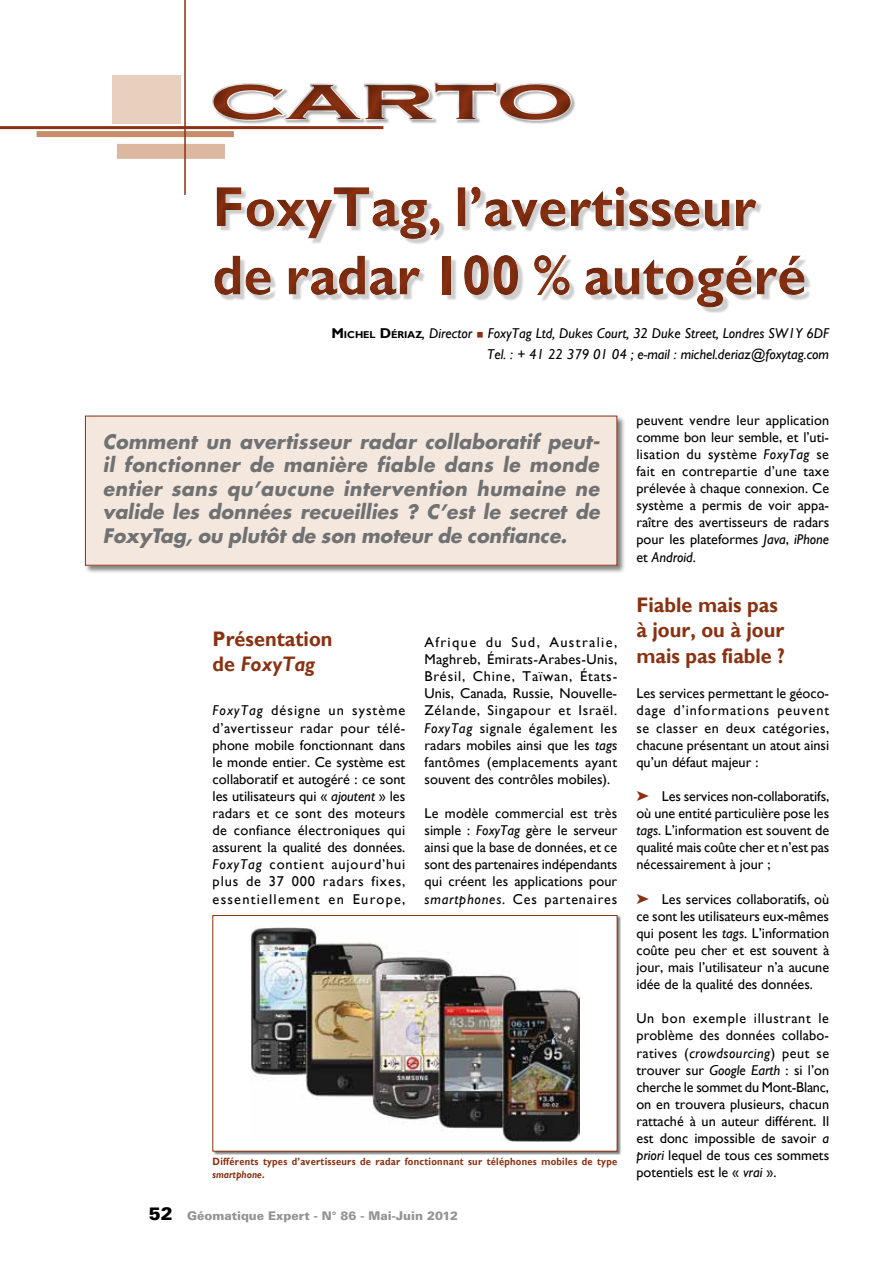
<style>
.page{position:relative;width:893px;height:1263px;background:#fff}
.page>*{position:absolute;margin:0;border:0;box-sizing:border-box;transform-origin:0 0}
.t1{font:700 57px/68.4px "Gill Sans";color:#8a3111;scale:.93 1}
.t2{font:700 51px "Copperplate Gothic";letter-spacing:-.005em;color:#8a3111;scale:1.8 1}
.t3{font:700 21px/25.2px "Gill Sans";color:#8a3111;scale:.95 1}
.t4{font:italic 700 19.5px/23.4px "Futura";color:#707172;text-align:justify}
.t5{font:14.25px/17.1px "Gill Sans";color:#000;text-align:justify}
.t6{font:italic 14.25px/21.3px "Gill Sans";color:#000;text-align:right}
.t7{font:900 12px "Univers";color:#929395}
.t8{font:700 10.5px/12.6px "Gill Sans";letter-spacing:.025em;color:#8a3111;scale:.9 1}
.s1{font-weight:700;font-style:normal}
.s2{font-weight:700;font-style:normal;font-size:10.05px}
.s3{color:#8a3111}
.s4{font-style:italic}
.s5{font-size:18px;color:#000}
</style>
<div class="page">
<div style="left:37px;top:131px;width:197px;height:6px;background:#c58d6a"></div>
<div style="left:117px;top:144px;width:108px;height:15px;background:#ddb8a0"></div>
<hr style="left:0;top:126px;width:383px;height:3px;background:#8a3111">
<div style="left:112px;top:75px;width:68px;height:48px;background:#e9cfbe"></div>
<hr style="left:184px;top:0;width:2px;height:195px;background:#8a3111">
<div style="left:197px;top:67px;width:391px;height:74px;background:#000;opacity:.3"></div>
<div style="left:85px;top:415px;width:541px;height:159px;background:#000;opacity:.5"></div>
<div style="left:85px;top:416px;width:532px;height:149px;background:#f4e7de"></div>
<div style="left:85px;top:416px;width:532px;height:150px;border:1px solid #8a3111"></div>
<div style="left:202px;top:171px;width:618px;height:156px;background:#000;opacity:.3"></div>
<div style="left:213px;top:915px;width:408px;height:240px;background:#000;opacity:.5"></div>
<div style="left:213px;top:915px;width:404px;height:236px;background:#fff"></div>
<img style="left:250px;top:926px;width:329px;height:215px">
<div style="left:213px;top:915px;width:404px;height:236px;border:1px solid #8a3111"></div>
<h2 class="t2" style="left:209px;top:74px;width:204px">CARTO</h2>
<h1 class="t1" style="left:213px;top:173px;width:640px">FoxyTag, l’avertisseur de radar 100 % autogéré</h1>
<p class="t6" style="left:331px;top:323px;width:499px"><span class="s1">M</span><span class="s2">ICHEL</span> <span class="s1">D</span><span class="s2">ÉRIAZ</span>, Director <span class="s3">○</span> FoxyTag Ltd, Dukes Court, 32 Duke Street, Londres SW1Y 6DF<br>Tel. : + 41 22 379 01 04 ; e-mail : michel.deriaz@foxytag.com</p>
<p class="t4" style="left:103px;top:430px;width:498px">Comment un avertisseur radar collaboratif peut&shy;il fonctionner de manière fiable dans le monde entier sans qu’aucune intervention humaine ne valide les données recueillies ? C’est le secret de FoxyTag, ou plutôt de son moteur de confiance.</p>
<h3 class="t3" style="left:213px;top:626px;width:128px">Présentation de <span class="s4">FoxyTag</span></h3>
<p class="t5" style="left:213px;top:702px;width:194px"><span class="s4">FoxyTag</span> désigne un système d’avertisseur radar pour télé&shy;phone mobile fonctionnant dans le monde entier. Ce système est collaboratif et autogéré : ce sont les utilisateurs qui « <span class="s4">ajoutent</span> » les radars et ce sont des moteurs de confiance électroniques qui assurent la qualité des données.<br><span class="s4">FoxyTag</span> contient aujourd’hui plus de 37 000 radars fixes, essentiellement en Europe,</p>
<p class="t5" style="left:424px;top:634px;width:194px">Afrique du Sud, Australie, Maghreb, Émirats-Arabes-Unis, Brésil, Chine, Taïwan, États-Unis, Canada, Russie, Nouvelle-Zélande, Singapour et Israël.<br><span class="s4">FoxyTag</span> signale également les radars mobiles ainsi que les <span class="s4">tags </span>fantômes (emplacements ayant souvent des contrôles mobiles).</p>
<p class="t5" style="left:424px;top:805px;width:194px">Le modèle commercial est très simple : <span class="s4">FoxyTag</span> gère le serveur ainsi que la base de données, et ce sont des partenaires indépendants qui créent les applications pour <span class="s4">smartphones</span>. Ces partenaires</p>
<p class="t8" style="left:213px;top:1155px;width:451px">Différents types d’avertisseurs de radar fonctionnant sur téléphones mobiles de type <span class="s4">smartphone</span>.</p>
<p class="t7" style="left:149px;top:1208px;width:311px"><span class="s5">52</span> Géomatique Expert - N° 86 - Mai-Juin 2012</p>
<p class="t5" style="left:636px;top:411px;width:194px">peuvent vendre leur application comme bon leur semble, et l’uti&shy;lisation du système <span class="s4">FoxyTag</span> se fait en contrepartie d’une taxe prélevée à chaque connexion. Ce système a permis de voir appa&shy;raître des avertisseurs de radars pour les plateformes <span class="s4">Java</span>, <span class="s4">iPhone </span>et <span class="s4">Android</span>.</p>
<h3 class="t3" style="left:636px;top:592px;width:158px">Fiable mais pas à jour, ou à jour mais pas fiable ?</h3>
<p class="t5" style="left:636px;top:685px;width:194px">Les services permettant le géoco&shy;dage d’informations peuvent se classer en deux catégories, chacune présentant un atout ainsi qu’un défaut majeur :</p>
<p class="t5" style="left:636px;top:788px;width:194px;text-indent:26px">Les services non-collaboratifs, où une entité particulière pose les <span class="s4">tags</span>. L’information est souvent de qualité mais coûte cher et n’est pas nécessairement à jour ;</p>
<p class="t5" style="left:636px;top:890px;width:194px;text-indent:26px">Les services collaboratifs, où ce sont les utilisateurs eux-mêmes qui posent les <span class="s4">tags</span>. L’information coûte peu cher et est souvent à jour, mais l’utilisateur n’a aucune idée de la qualité des données.</p>
<p class="t5" style="left:636px;top:1010px;width:194px">Un bon exemple illustrant le problème des données collabo&shy;ratives (<span class="s4">crowdsourcing</span>) peut se trouver sur <span class="s4">Google Earth</span> : si l’on cherche le sommet du Mont-Blanc, on en trouvera plusieurs, chacun rattaché à un auteur différent. Il est donc impossible de savoir <span class="s4">a priori</span> lequel de tous ces sommets potentiels est le « <span class="s4">vrai</span> ».</p>
</div>
